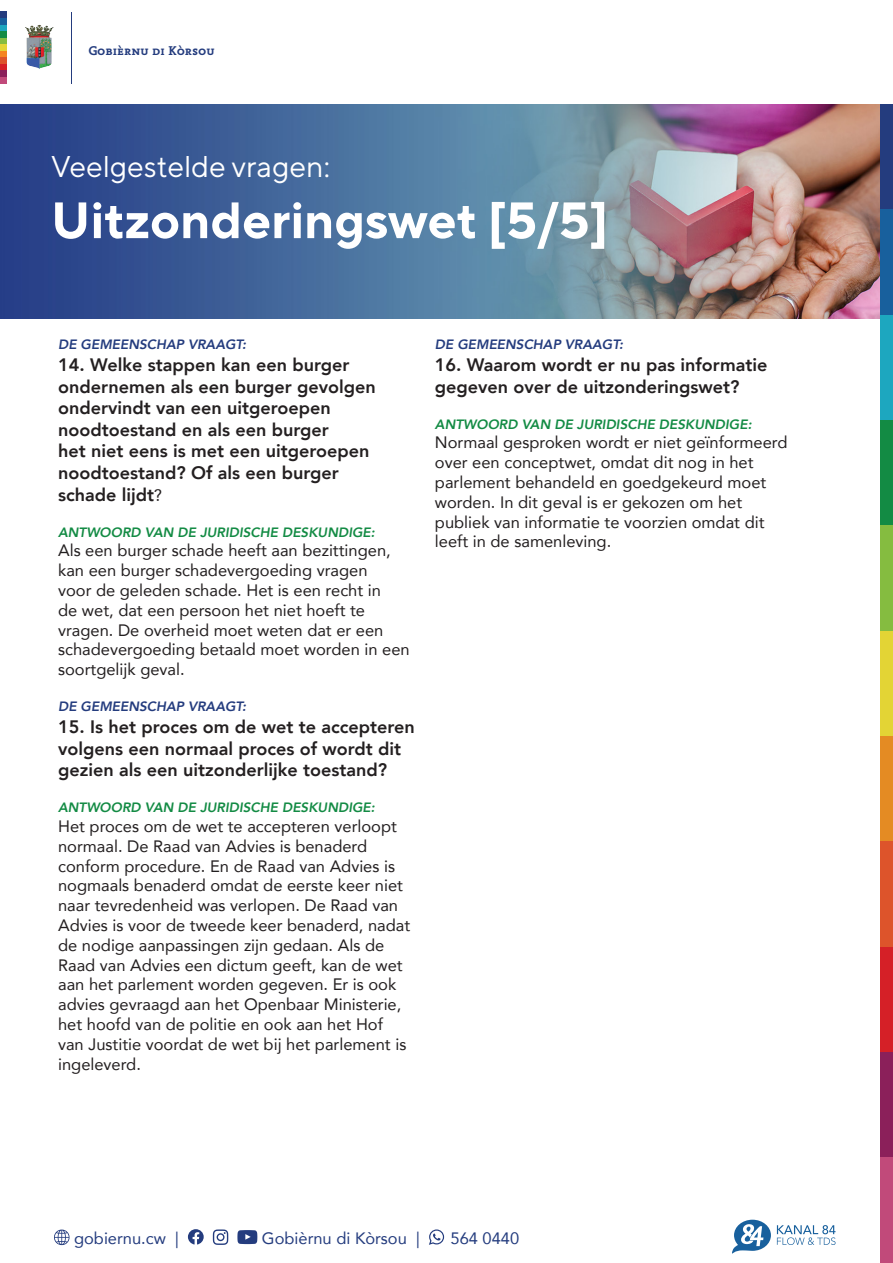
<style>
.page{position:relative;width:893px;height:1263px;background:#fff}
.page>*{position:absolute;margin:0;border:0;box-sizing:border-box;transform-origin:0 0}
.t1{font:700 51px "TT Norms Pro";color:#fff}
.t2{font:30px "TT Norms Pro";color:#fff}
.t3{font:800 18px/21.6px "Avenir";color:#231f20}
.t4{font:16.5px/19.8px "Avenir";color:#231f20}
.t5{font:16.5px "Avenir";color:#243c7e}
.t6{font:italic 800 13.5px "Avenir";color:#138b44}
.t7{font:italic 800 13.5px "Avenir";color:#243c7e}
.t8{font:13.35px "Nexus Mix Bold SC";color:#243c7e}
.s1{font-weight:400;font-size:16.5px}
</style>
<div class="page">
<img style="left:0;top:104px;width:880px;height:215px">
<div style="left:880px;top:104px;width:13px;height:106px;background:#243c7e"></div>
<div style="left:880px;top:210px;width:13px;height:105px;background:#18609d"></div>
<div style="left:880px;top:315px;width:13px;height:105px;background:#1da7bf"></div>
<div style="left:880px;top:420px;width:13px;height:106px;background:#138b44"></div>
<div style="left:880px;top:526px;width:13px;height:105px;background:#85bc40"></div>
<div style="left:880px;top:631px;width:13px;height:105px;background:#e3d435"></div>
<div style="left:880px;top:736px;width:13px;height:106px;background:#e48b23"></div>
<div style="left:880px;top:842px;width:13px;height:105px;background:#dd542b"></div>
<div style="left:880px;top:947px;width:13px;height:105px;background:#d52027"></div>
<div style="left:880px;top:1052px;width:13px;height:106px;background:#8b205a"></div>
<div style="left:880px;top:1158px;width:13px;height:105px;background:#c14a7a"></div>
<svg style="left:1px;top:12px;width:6px;height:6px"></svg>
<div style="left:1px;top:18px;width:6px;height:7px;background:#18609d"></div>
<svg style="left:1px;top:25px;width:6px;height:6px"></svg>
<div style="left:1px;top:31px;width:6px;height:7px;background:#138b44"></div>
<svg style="left:1px;top:38px;width:6px;height:6px"></svg>
<div style="left:1px;top:44px;width:6px;height:7px;background:#e3d435"></div>
<svg style="left:1px;top:51px;width:6px;height:6px"></svg>
<div style="left:1px;top:57px;width:6px;height:7px;background:#dd542b"></div>
<svg style="left:1px;top:64px;width:6px;height:6px"></svg>
<div style="left:1px;top:70px;width:6px;height:7px;background:#8b205a"></div>
<svg style="left:1px;top:77px;width:6px;height:6px"></svg>
<hr style="left:71px;top:12px;width:1px;height:71px;background:#243c7e">
<img style="left:25px;top:25px;width:29px;height:44px">
<svg style="left:54px;top:1229px;width:16px;height:16px"></svg>
<svg style="left:188px;top:1229px;width:16px;height:15px"></svg>
<svg style="left:213px;top:1229px;width:15px;height:16px"></svg>
<svg style="left:237px;top:1230px;width:20px;height:14px"></svg>
<svg style="left:429px;top:1229px;width:15px;height:16px"></svg>
<svg style="left:732px;top:1220px;width:39px;height:34px"></svg>
<svg style="left:777px;top:1225px;width:58px;height:20px"></svg>
<p class="t8" style="left:88px;top:43px;width:128px">Gobièrnu di Kòrsou</p>
<p class="t2" style="left:51px;top:147px;width:281px">Veelgestelde vragen:</p>
<p class="t1" style="left:51px;top:187px;width:559px">Uitzonderingswet [5/5]</p>
<p class="t7" style="left:58px;top:337px;width:190px">DE GEMEENSCHAP VRAAGT:</p>
<p class="t3" style="left:58px;top:354px;width:319px">14. Welke stappen kan een burger ondernemen als een burger gevolgen ondervindt van een uitgeroepen noodtoestand en als een burger</p>
<p class="t3" style="left:58px;top:440px;width:313px">het niet eens is met een uitgeroepen noodtoestand? Of als een burger</p>
<p class="t3" style="left:58px;top:484px;width:106px">schade lijdt<span class="s1">?</span></p>
<p class="t6" style="left:58px;top:524px;width:318px">ANTWOORD VAN DE JURIDISCHE DESKUNDIGE:</p>
<p class="t4" style="left:58px;top:540px;width:353px">Als een burger schade heeft aan bezittingen, kan een burger schadevergoeding vragen<br>voor de geleden schade. Het is een recht in<br>de wet, dat een persoon het niet hoeft te vragen. De overheid moet weten dat er een schadevergoeding betaald moet worden in een soortgelijk geval.</p>
<p class="t7" style="left:58px;top:699px;width:190px">DE GEMEENSCHAP VRAAGT:</p>
<p class="t3" style="left:58px;top:716px;width:358px">15. Is het proces om de wet te accepteren volgens een normaal proces of wordt dit gezien als een uitzonderlijke toestand?</p>
<p class="t6" style="left:58px;top:799px;width:318px">ANTWOORD VAN DE JURIDISCHE DESKUNDIGE:</p>
<p class="t4" style="left:58px;top:816px;width:354px">Het proces om de wet te accepteren verloopt normaal. De Raad van Advies is benaderd conform procedure. En de Raad van Advies is nogmaals benaderd omdat de eerste keer niet naar tevredenheid was verlopen. De Raad van Advies is voor de tweede keer benaderd, nadat de nodige aanpassingen zijn gedaan. Als de Raad van Advies een dictum geeft, kan de wet aan het parlement worden gegeven. Er is ook advies gevraagd aan het Openbaar Ministerie, het hoofd van de politie en ook aan het Hof van Justitie voordat de wet bij het parlement is ingeleverd.</p>
<p class="t7" style="left:435px;top:337px;width:190px">DE GEMEENSCHAP VRAAGT:</p>
<p class="t3" style="left:435px;top:354px;width:334px">16. Waarom wordt er nu pas informatie gegeven over de uitzonderingswet?</p>
<p class="t6" style="left:435px;top:416px;width:318px">ANTWOORD VAN DE JURIDISCHE DESKUNDIGE:</p>
<p class="t4" style="left:435px;top:432px;width:354px">Normaal gesproken wordt er niet geïnformeerd over een conceptwet, omdat dit nog in het parlement behandeld en goedgekeurd moet worden. In dit geval is er gekozen om het publiek van informatie te voorzien omdat dit leeft in de samenleving.</p>
<p class="t5" style="left:74px;top:1225px;width:106px">gobiernu.cw |</p>
<p class="t5" style="left:262px;top:1225px;width:159px">Gobièrnu di Kòrsou |</p>
<p class="t5" style="left:451px;top:1225px;width:70px">564 0440</p>
</div>
